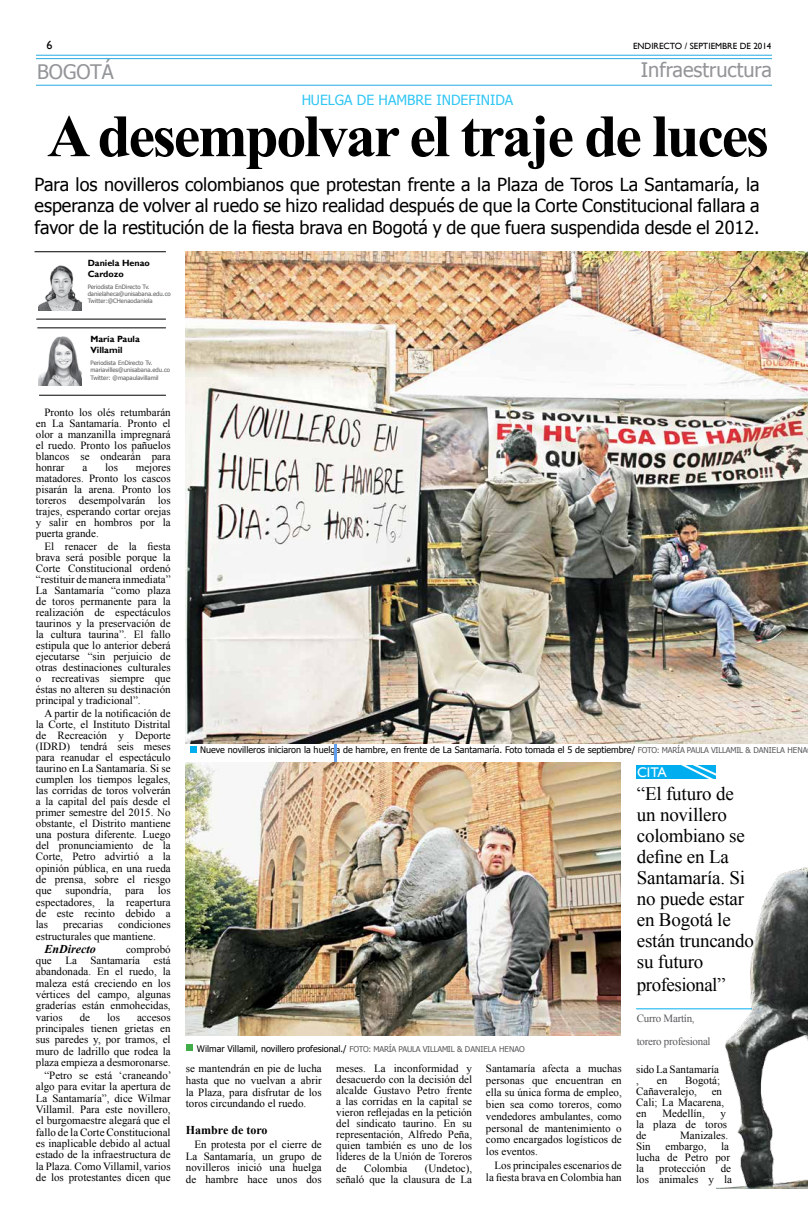
<style>
.page{position:relative;width:808px;height:1219px;background:#fff}
.page>*{position:absolute;margin:0;border:0;box-sizing:border-box;transform-origin:0 0}
.t1{font:700 60px "Times New Roman";letter-spacing:-.04em;color:#000}
.t2{font:20px "Tahoma";color:#939598}
.t3{font:19px/21px "Times New Roman";letter-spacing:-.01em;color:#000}
.t4{font:18px/21.6px "Tahoma";color:#000;text-align:justify}
.t5{font:14px "Tahoma";color:#00b9f1}
.t6{font:14px "Gill Sans";color:#fff}
.t7{font:700 12px "Times New Roman";color:#000}
.t8{font:italic 700 12px "Times New Roman";color:#000}
.t9{font:12px "Gill Sans";color:#000}
.t10{font:11px/11px "Times New Roman";color:#000;text-align:justify}
.t11{font:11px/22.8px "Times New Roman";letter-spacing:-.025em;color:#58595b}
.t12{font:9px "Tahoma";color:#000}
.t13{font:700 9px/10.8px "Gill Sans";color:#000}
.t14{font:9px "Gill Sans";color:#000}
.t15{font:6px/7.2px "Tahoma";color:#58595b}
.s1{font-size:8px;color:#58595b}
</style>
<div class="page">
<hr style="left:36px;top:85px;width:736px;height:1px;background:#27aae1">
<hr style="left:36px;top:55px;width:736px;height:1px;background:#27aae1">
<hr style="left:36px;top:58px;width:736px;height:1px;background:#27aae1">
<div style="left:190px;top:746px;width:7px;height:6px;background:#00aeef"></div>
<svg style="left:186px;top:1045px;width:6px;height:6px"></svg>
<hr style="left:35px;top:252px;width:131px;height:1px;background:#000">
<hr style="left:36px;top:319px;width:130px;height:1px;background:#000">
<hr style="left:37px;top:328px;width:129px;height:1px;background:#000">
<hr style="left:39px;top:395px;width:127px;height:1px;background:#000">
<img style="left:39px;top:265px;width:42px;height:46px">
<img style="left:39px;top:336px;width:42px;height:49px">
<hr style="left:334px;top:570px;width:2px;height:233px;background:#619fec">
<img style="left:186px;top:252px;width:622px;height:491px">
<img style="left:186px;top:762px;width:435px;height:274px">
<hr style="left:636px;top:1008px;width:127px;height:1px;background:#00aeef">
<div style="left:636px;top:765px;width:79px;height:14px;background:#00aeef"></div>
<svg style="left:681px;top:765px;width:35px;height:14px"></svg>
<img style="left:717px;top:623px;width:91px;height:566px">
<p class="t9" style="left:46px;top:38px;width:7px">6</p>
<p class="t14" style="left:633px;top:41px;width:140px">ENDIRECTO / SEPTIEMBRE DE 2014</p>
<h2 class="t2" style="left:641px;top:56px;width:133px">Infraestructura</h2>
<h2 class="t2" style="left:37px;top:58px;width:78px">BOGOTÁ</h2>
<p class="t5" style="left:301px;top:91px;width:213px">HUELGA DE HAMBRE INDEFINIDA</p>
<h1 class="t1" style="left:47px;top:95px;width:723px">A desempolvar el traje de luces</h1>
<p class="t4" style="left:35px;top:172px;width:727px">Para los novilleros colombianos que protestan frente a la Plaza de Toros La Santamaría, la esperanza de volver al ruedo se hizo realidad después de que la Corte Constitucional fallara a favor de la restitución de la fiesta brava en Bogotá y de que fuera suspendida desde el 2012.</p>
<p class="t13" style="left:88px;top:258px;width:64px">Daniela Henao<br>Cardozo</p>
<p class="t15" style="left:88px;top:283px;width:85px">Periodista EnDirecto Tv. danielaheca@unisabana.edu.co<br>Twitter:@CHenaodaniela</p>
<p class="t13" style="left:90px;top:334px;width:51px">María Paula<br>Villamil</p>
<p class="t15" style="left:90px;top:359px;width:81px">Periodista EnDirecto Tv. mariavilles@unisabana.edu.co<br>Twitter: @mapaulavillamil</p>
<p class="t10" style="left:36px;top:407px;width:136px;text-indent:9px">Pronto los olés retumbarán en La Santamaría. Pronto el olor a manzanilla impregnará el ruedo. Pronto los pañuelos blancos se ondearán para honrar</p>
<p class="t10" style="left:36px;top:462px;width:136px;text-indent:100px">mejores matadores. Pronto los cascos pisarán la arena. Pronto los toreros desempolvarán los trajes, esperando cortar orejas y salir en hombros por la puerta grande.</p>
<p class="t10" style="left:36px;top:541px;width:136px;text-indent:9px">El renacer de la fiesta brava será posible porque la Corte Constitucional ordenó “restituir de manera inmediata” La Santamaría “como plaza de toros permanente para la realización de espectáculos taurinos y la preservación de la cultura taurina”. El fallo estipula que lo anterior deberá ejecutarse “sin perjuicio de otras destinaciones culturales o recreativas siempre que éstas no alteren su destinación principal y tradicional”.</p>
<p class="t10" style="left:36px;top:708px;width:136px;text-indent:9px">A partir de la notificación de la Corte, el Instituto Distrital de Recreación y Deporte (IDRD) tendrá seis meses para reanudar el espectáculo taurino en La Santamaría. Si se cumplen los tiempos legales, las corridas de toros volverán a la capital del país desde el primer semestre del 2015. No obstante, el Distrito mantiene una postura diferente. Luego del pronunciamiento de la Corte, Petro advirtió a la opinión pública, en una rueda de prensa, sobre el riesgo que supondría, para los espectadores, la reapertura de este recinto debido a las</p>
<p class="t10" style="left:82px;top:462px;width:6px">a</p>
<p class="t10" style="left:105px;top:462px;width:14px">los</p>
<p class="t12" style="left:200px;top:744px;width:609px">Nueve novilleros iniciaron la huelga de hambre, en frente de La Santamaría. Foto tomada el 5 de septiembre/ <span class="s1">FOTO: MARÍA PAULA VILLAMIL &amp; DANIELA HENA</span></p>
<p class="t6" style="left:637px;top:764px;width:31px">cITA</p>
<h3 class="t3" style="left:637px;top:783px;width:119px">“El futuro de un novillero colombiano se define en La<br>Santamaría. Si no puede estar en Bogotá le están truncando su futuro</h3>
<h3 class="t3" style="left:637px;top:973px;width:90px">profesional”</h3>
<p class="t11" style="left:637px;top:1006px;width:75px">Curro Martín, torero profesional</p>
<p class="t10" style="left:36px;top:919px;width:136px;line-height:11.3px;text-indent:82px">condiciones estructurales que mantiene.</p>
<p class="t8" style="left:44px;top:940px;width:53px">EnDirecto</p>
<p class="t10" style="left:63px;top:919px;width:41px">precarias</p>
<p class="t10" style="left:36px;top:943px;width:136px;line-height:11.3px;text-indent:90px">comprobó que La Santamaría está abandonada. En el ruedo, la maleza está creciendo en los vértices del campo, algunas graderías están enmohecidas, varios</p>
<p class="t10" style="left:80px;top:1011px;width:12px">de</p>
<p class="t10" style="left:107px;top:1011px;width:14px">los</p>
<p class="t10" style="left:36px;top:1011px;width:136px;line-height:11.3px;text-indent:101px">accesos principales tienen grietas en sus paredes y, por tramos, el muro de ladrillo que rodea la plaza empieza a desmoronarse.</p>
<p class="t10" style="left:36px;top:1070px;width:137px;line-height:11.3px;text-indent:9px">“Petro se está ‘craneando’ algo para evitar la apertura de La Santamaría”, dice Wilmar Villamil. Para este novillero, el burgomaestre alegará que el fallo de la Corte Constitucional es inaplicable debido al actual estado de la infraestructura de la Plaza. Como Villamil, varios de los protestantes dicen que</p>
<p class="t10" style="left:186px;top:1063px;width:137px;line-height:11.6px">se mantendrán en pie de lucha hasta que no vuelvan a abrir la Plaza, para disfrutar de los toros circundando el ruedo.</p>
<p class="t12" style="left:197px;top:1042px;width:329px">Wilmar Villamil, novillero profesional./ <span class="s1">FOTO: MARÍA PAULA VILLAMIL &amp; DANIELA HENAO</span></p>
<p class="t10" style="left:336px;top:1063px;width:137px">meses. La inconformidad y desacuerdo con la decisión del alcalde Gustavo Petro frente a las corridas en la capital se vieron reflejadas en la petición del sindicato taurino. En su representación, Alfredo Peña, quien también es uno de los líderes de la Unión de Toreros de</p>
<p class="t10" style="left:486px;top:1063px;width:137px;line-height:11.8px">Santamaría afecta a muchas personas que encuentran en ella su única forma de empleo, bien sea como toreros, como vendedores ambulantes, como personal de mantenimiento o como encargados logísticos de los eventos.</p>
<p class="t10" style="left:486px;top:1159px;width:137px;line-height:11.8px;text-align:right">Los principales escenarios de la fiesta brava en Colombia han</p>
<p class="t10" style="left:636px;top:1063px;width:85px">sido La Santamaría ,</p>
<p class="t10" style="left:636px;top:1074px;width:86px;text-indent:49px">Bogotá;<br>Cañaveralejo,</p>
<p class="t10" style="left:657px;top:1074px;width:12px">en</p>
<p class="t10" style="left:636px;top:1085px;width:90px;text-align:left;text-indent:76px">en<br>Cali; La Macarena, en</p>
<p class="t10" style="left:662px;top:1107px;width:44px">Medellín,</p>
<p class="t10" style="left:636px;top:1107px;width:92px;text-indent:84px">y la plaza de toros de</p>
<p class="t7" style="left:186px;top:1122px;width:83px">Hambre de toro</p>
<p class="t10" style="left:186px;top:1138px;width:137px;line-height:11.6px;text-indent:9px">En protesta por el cierre de La Santamaría, un grupo de novilleros inició una huelga de hambre hace unos dos</p>
<p class="t10" style="left:680px;top:1129px;width:49px">Manizales.</p>
<p class="t10" style="left:636px;top:1140px;width:96px;text-indent:85px">la lucha de Petro por la</p>
<p class="t10" style="left:636px;top:1140px;width:16px">Sin</p>
<p class="t10" style="left:665px;top:1140px;width:43px">embargo,</p>
<p class="t10" style="left:336px;top:1162px;width:137px;text-align:right">(Undetoc),<br>señaló que la clausura de La</p>
<p class="t10" style="left:364px;top:1162px;width:45px">Colombia</p>
<p class="t10" style="left:636px;top:1162px;width:98px;text-align:right">de<br>los animales y la</p>
<p class="t10" style="left:659px;top:1162px;width:48px">protección</p>
</div>
